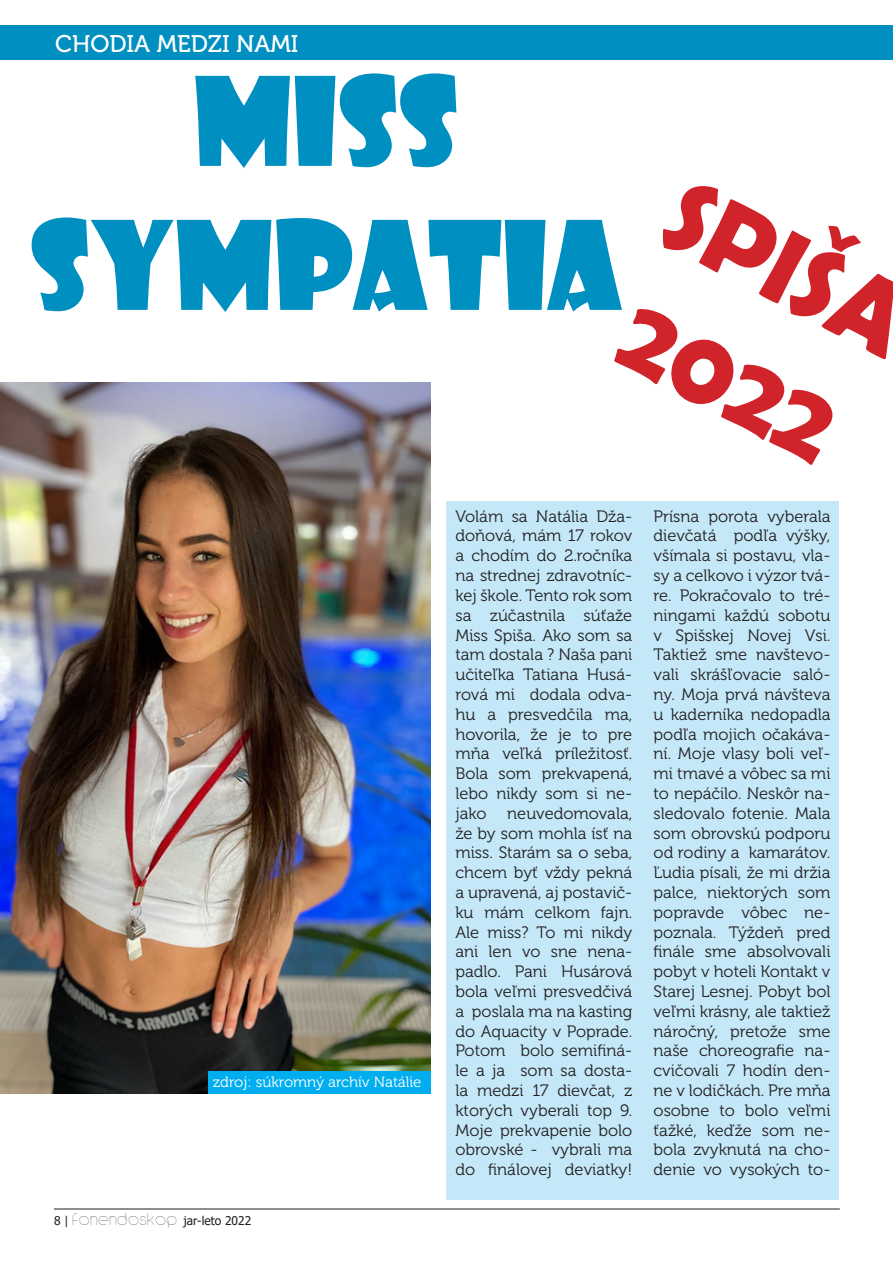
<style>
.page{position:relative;width:893px;height:1263px;background:#fff}
.page>*{position:absolute;margin:0;border:0;box-sizing:border-box;transform-origin:0 0}
.t1{font:120px/144px "Showcard Gothic";color:#008fc1;text-align:center}
.t2{font:700 105px/125.9px "Berlin Sans FB Demi";color:#d1232a}
.t3{font:24px "Museo 500";color:#fff}
.t4{font:16.5px/19.8px "Museo 300";color:#231f20;text-align:justify}
.t5{font:15px "Museo 300";color:#fff}
.t6{font:12px "Tahoma";color:#231f20}
.s1{font-family:"Circle D";font-size:18px}
</style>
<div class="page">
<hr style="left:54px;top:1209px;width:786px;height:1px;background:#231f20">
<div style="left:0;top:26px;width:893px;height:34px;background:#008fc1"></div>
<div style="left:447px;top:501px;width:392px;height:698px;background:#c4e8f8"></div>
<img style="left:0;top:383px;width:431px;height:710px">
<div style="left:209px;top:1071px;width:222px;height:22px;background:#00aeef"></div>
<p class="t3" style="left:55px;top:30px;width:245px">CHODIA MEDZI NAMI</p>
<p class="t1" style="left:30px;top:44px;width:593px">MISS<br>SYMPATIA</p>
<p class="t2" style="left:700px;top:151px;width:261px;rotate:27deg">SPIŠA<br>2022</p>
<p class="t5" style="left:213px;top:1073px;width:210px">zdroj: súkromný archív Natálie</p>
<p class="t6" style="left:54px;top:1212px;width:199px">8 | <span class="s1">fonendoskop</span> jar-leto 2022</p>
<p class="t4" style="left:455px;top:506px;width:178px">Volám sa Natália Dža&shy;doňová, mám 17 rokov a chodím do 2.ročníka na strednej zdravotníc&shy;kej škole. Tento rok som sa zúčastnila súťaže Miss Spiša. Ako som sa tam dostala ? Naša pani učiteľka Tatiana Husá&shy;rová mi dodala odva&shy;hu a presvedčila ma, hovorila, že je to pre mňa veľká príležitosť.<br>Bola som prekvapená, lebo nikdy som si ne&shy;jako neuvedomovala, že by som mohla ísť na miss. Starám sa o seba, chcem byť vždy pekná a upravená, aj postavič&shy;ku mám celkom fajn.<br>Ale miss? To mi nikdy ani len vo sne nena&shy;padlo. Pani Husárová bola veľmi presvedčivá a poslala ma na kasting do Aquacity v Poprade.<br>Potom bolo semifiná&shy;le a ja som sa dosta&shy;la medzi 17 dievčat, z ktorých vyberali top 9.<br>Moje prekvapenie bolo obrovské - vybrali ma do finálovej deviatky!</p>
<p class="t4" style="left:654px;top:506px;width:178px">Prísna porota vyberala dievčatá podľa výšky, všímala si postavu, vla&shy;sy a celkovo i výzor tvá&shy;re. Pokračovalo to tré&shy;ningami každú sobotu v Spišskej Novej Vsi.<br>Taktiež sme navštevo&shy;vali skrášľovacie saló&shy;ny. Moja prvá návšteva u kaderníka nedopadla podľa mojich očakáva&shy;ní. Moje vlasy boli veľ&shy;mi tmavé a vôbec sa mi to nepáčilo. Neskôr na&shy;sledovalo fotenie. Mala som obrovskú podporu od rodiny a kamarátov.<br>Ľudia písali, že mi držia palce, niektorých som popravde vôbec ne&shy;poznala. Týždeň pred finále sme absolvovali pobyt v hoteli Kontakt v Starej Lesnej. Pobyt bol veľmi krásny, ale taktiež náročný, pretože sme naše choreografie na&shy;cvičovali 7 hodín den&shy;ne v lodičkách. Pre mňa osobne to bolo veľmi ťažké, keďže som ne&shy;bola zvyknutá na cho&shy;denie vo vysokých to-</p>
</div>
